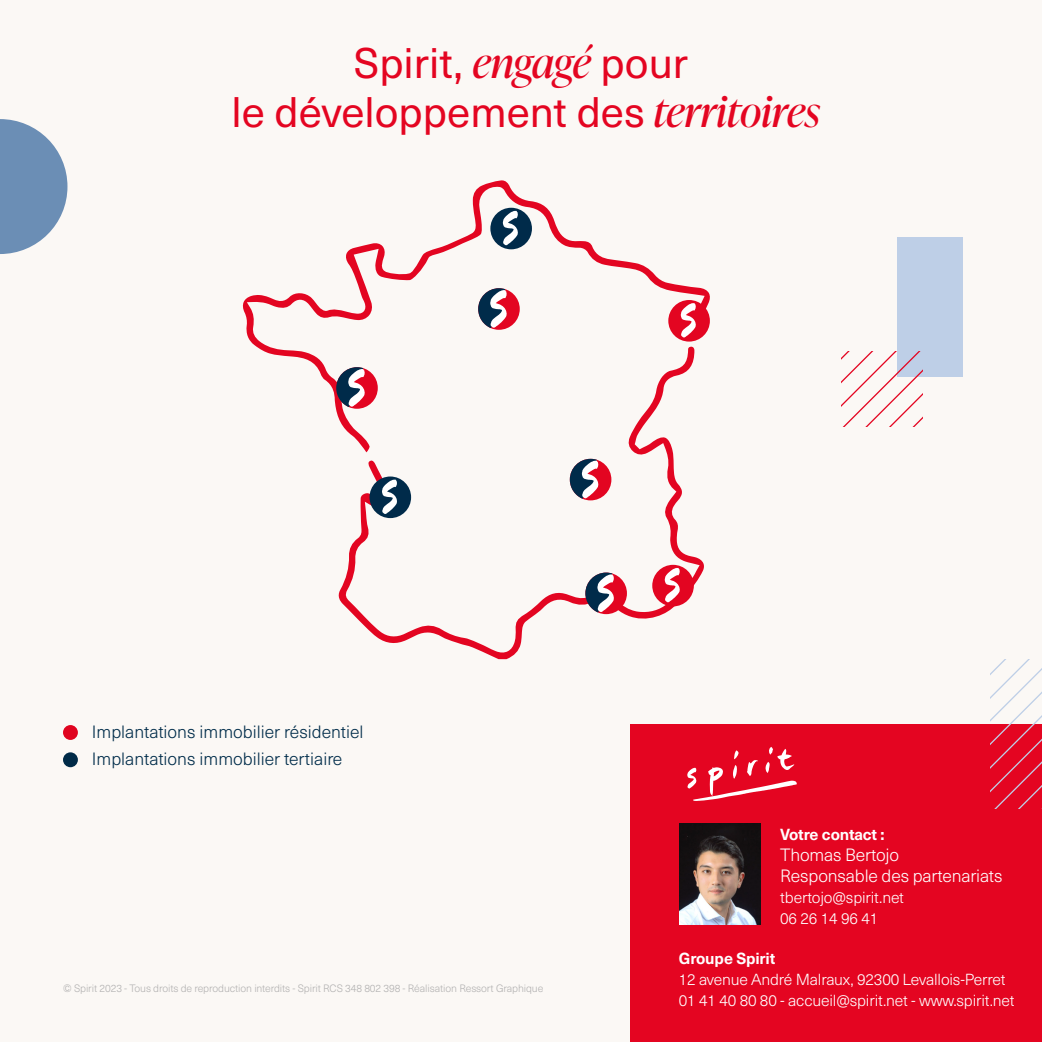
<style>
.page{position:relative;width:1042px;height:1042px;background:#fbf8f5}
.page>*{position:absolute;margin:0;border:0;box-sizing:border-box;transform-origin:0 0}
.t1{font:42px/49px "Neue Haas Unica";color:#e40521;text-align:center}
.t2{font:300 17.5px/27.5px "Neue Haas Unica";color:#002c4a}
.t3{font:300 17.5px/21px "Neue Haas Unica";letter-spacing:-.01em;color:#fff}
.t4{font:300 15.75px/21px "Neue Haas Unica";letter-spacing:-.01em;color:#fff}
.t5{font:700 15.75px "Neue Haas Unica";letter-spacing:-.01em;color:#fff}
.t6{font:300 10.5px "Neue Haas Unica";letter-spacing:-.01em;color:#b3b2b2}
.s1{font-family:"Ivy Presto Display";font-style:italic}
</style>
<div class="page">
<svg style="left:338px;top:452px;width:366px;height:207px"></svg>
<svg style="left:243px;top:180px;width:467px;height:272px"></svg>
<div style="left:668px;top:300px;width:42px;height:42px;background:#e30521;border-radius:50%"></div>
<svg style="left:681px;top:303px;width:15px;height:34px"></svg>
<div style="left:652px;top:565px;width:42px;height:41px;background:#e30521;border-radius:50%"></div>
<svg style="left:665px;top:568px;width:15px;height:34px"></svg>
<div style="left:490px;top:208px;width:42px;height:41px;background:#002b4a;border-radius:50%"></div>
<svg style="left:503px;top:211px;width:15px;height:34px"></svg>
<div style="left:369px;top:476px;width:42px;height:42px;background:#002b4a;border-radius:50%"></div>
<svg style="left:382px;top:479px;width:15px;height:35px"></svg>
<div style="left:478px;top:288px;width:42px;height:42px;background:#e30521;border-radius:50%"></div>
<svg style="left:478px;top:288px;width:29px;height:40px"></svg>
<div style="left:336px;top:367px;width:42px;height:42px;background:#e30521;border-radius:50%"></div>
<svg style="left:336px;top:367px;width:29px;height:40px"></svg>
<div style="left:570px;top:459px;width:41px;height:41px;background:#e30521;border-radius:50%"></div>
<svg style="left:570px;top:459px;width:28px;height:40px"></svg>
<div style="left:585px;top:572px;width:42px;height:42px;background:#e30521;border-radius:50%"></div>
<svg style="left:585px;top:572px;width:29px;height:40px"></svg>
<div style="left:63px;top:725px;width:15px;height:15px;background:#e40521;border-radius:50%"></div>
<div style="left:63px;top:752px;width:15px;height:15px;background:#002c4a;border-radius:50%"></div>
<div style="left:630px;top:724px;width:412px;height:318px;background:#e40521"></div>
<svg style="left:687px;top:747px;width:110px;height:54px"></svg>
<img style="left:679px;top:824px;width:81px;height:100px">
<div style="left:896px;top:237px;width:66px;height:140px;background:#becfe7"></div>
<svg style="left:0;top:119px;width:67px;height:135px"></svg>
<svg style="left:841px;top:352px;width:82px;height:75px"></svg>
<svg style="left:990px;top:660px;width:52px;height:149px"></svg>
<h1 class="t1" style="left:232px;top:37px;width:590px">Spirit, <span class="s1">engagé</span> pour<br>le développement des <span class="s1">territoires</span></h1>
<p class="t2" style="left:92px;top:717px;width:273px">Implantations immobilier résidentiel<br>Implantations immobilier tertiaire</p>
<p class="t6" style="left:63px;top:980px;width:482px">© Spirit 2023 - Tous droits de reproduction interdits - Spirit RCS 348 802 398 - Réalisation Ressort Graphique</p>
<p class="t5" style="left:780px;top:823px;width:106px">Votre contact :</p>
<p class="t3" style="left:780px;top:844px;width:224px">Thomas Bertojo<br>Responsable des partenariats</p>
<p class="t4" style="left:780px;top:886px;width:125px">tbertojo@spirit.net<br>06 26 14 96 41</p>
<p class="t5" style="left:679px;top:946px;width:98px">Groupe Spirit</p>
<p class="t4" style="left:679px;top:968px;width:337px">12 avenue André Malraux, 92300 Levallois-Perret<br>01 41 40 80 80 - accueil@spirit.net - www.spirit.net</p>
</div>
